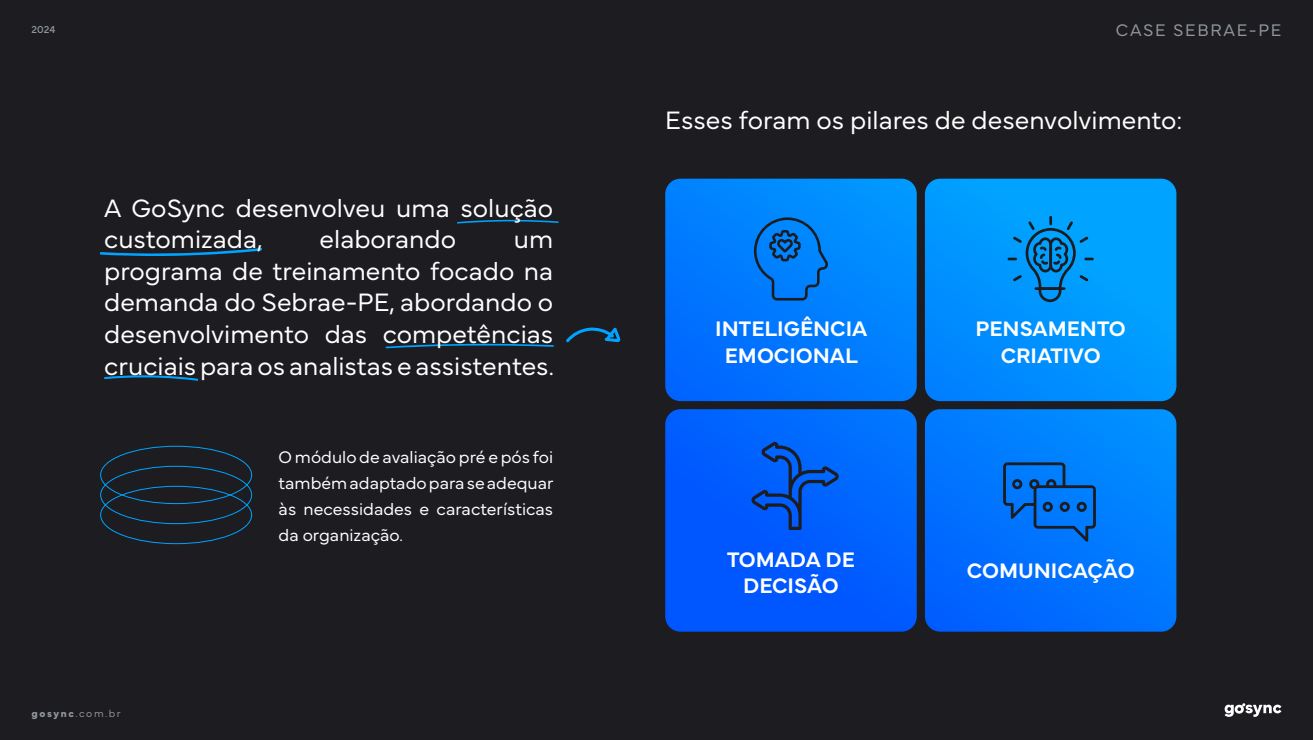
<style>
.page{position:relative;width:1313px;height:740px;background:#fff}
.page>*{position:absolute;margin:0;border:0;box-sizing:border-box;transform-origin:0 0}
.t1{font:300 26.25px/31.5px "Mundial";color:#fff}
.t2{font:600 21.88px/26.2px "Mundial";color:#fff;text-align:center}
.t3{font:300 17.5px/26.2px "Mundial";color:#fff;text-align:justify}
.t4{font:300 17.5px "Mundial";letter-spacing:.1em;color:#91989c}
.t5{font:300 10.5px "Mundial";color:#91989c}
.t6{font:10.5px "Mundial";color:#91989c}
.s1{font-weight:700}
</style>
<div class="page">
<div style="left:0;top:0;width:1312px;height:739px;background:#1c1c21"></div>
<svg style="left:665px;top:409px;width:251px;height:222px;background:#005efd"></svg>
<svg style="left:665px;top:179px;width:251px;height:222px;background:#007dfe"></svg>
<svg style="left:925px;top:179px;width:251px;height:222px;background:#0096fe"></svg>
<svg style="left:925px;top:409px;width:251px;height:222px;background:#0076fe"></svg>
<svg style="left:457px;top:220px;width:102px;height:3px"></svg>
<svg style="left:385px;top:343px;width:169px;height:5px"></svg>
<div style="left:100px;top:465px;width:152px;height:59px;border:1px solid #00a3ff;border-radius:50%"></div>
<div style="left:100px;top:445px;width:152px;height:59px;border:1px solid #00a3ff;border-radius:50%"></div>
<div style="left:100px;top:485px;width:152px;height:59px;border:1px solid #00a3ff;border-radius:50%"></div>
<svg style="left:100px;top:248px;width:162px;height:8px"></svg>
<svg style="left:104px;top:375px;width:94px;height:6px"></svg>
<svg style="left:566px;top:327px;width:55px;height:16px"></svg>
<svg style="left:1007px;top:216px;width:86px;height:86px;background:#0487d8"></svg>
<svg style="left:754px;top:217px;width:74px;height:83px;background:#0471da"></svg>
<svg style="left:1003px;top:462px;width:92px;height:79px;background:#0568d5"></svg>
<svg style="left:751px;top:442px;width:87px;height:88px;background:#0455d9"></svg>
<svg style="left:1224px;top:703px;width:57px;height:13px"></svg>
<p class="t6" style="left:32px;top:21px;width:25px">2024</p>
<p class="t4" style="left:1116px;top:16px;width:167px">CASE SEBRAE-PE</p>
<p class="t1" style="left:104px;top:190px;width:450px">A GoSync desenvolveu uma solução customizada,</p>
<p class="t1" style="left:319px;top:221px;width:138px">elaborando</p>
<p class="t1" style="left:104px;top:221px;width:451px;text-align:justify;text-indent:410px">um programa de treinamento focado na demanda do Sebrae-PE, abordando o desenvolvimento das competências cruciais para os analistas e assistentes.</p>
<p class="t5" style="left:32px;top:705px;width:91px"><span class="s1">gosync</span>.com.br</p>
<p class="t3" style="left:279px;top:441px;width:276px">O módulo de avaliação pré e pós foi também adaptado para se adequar às necessidades e características da organização.</p>
<p class="t1" style="left:665px;top:102px;width:519px">Esses foram os pilares de desenvolvimento:</p>
<p class="t2" style="left:715px;top:314px;width:153px">INTELIGÊNCIA<br>EMOCIONAL</p>
<p class="t2" style="left:975px;top:314px;width:152px">PENSAMENTO<br>CRIATIVO</p>
<p class="t2" style="left:727px;top:544px;width:129px">TOMADA DE<br>DECISÃO</p>
<p class="t2" style="left:966px;top:555px;width:169px">COMUNICAÇÃO</p>
</div>
